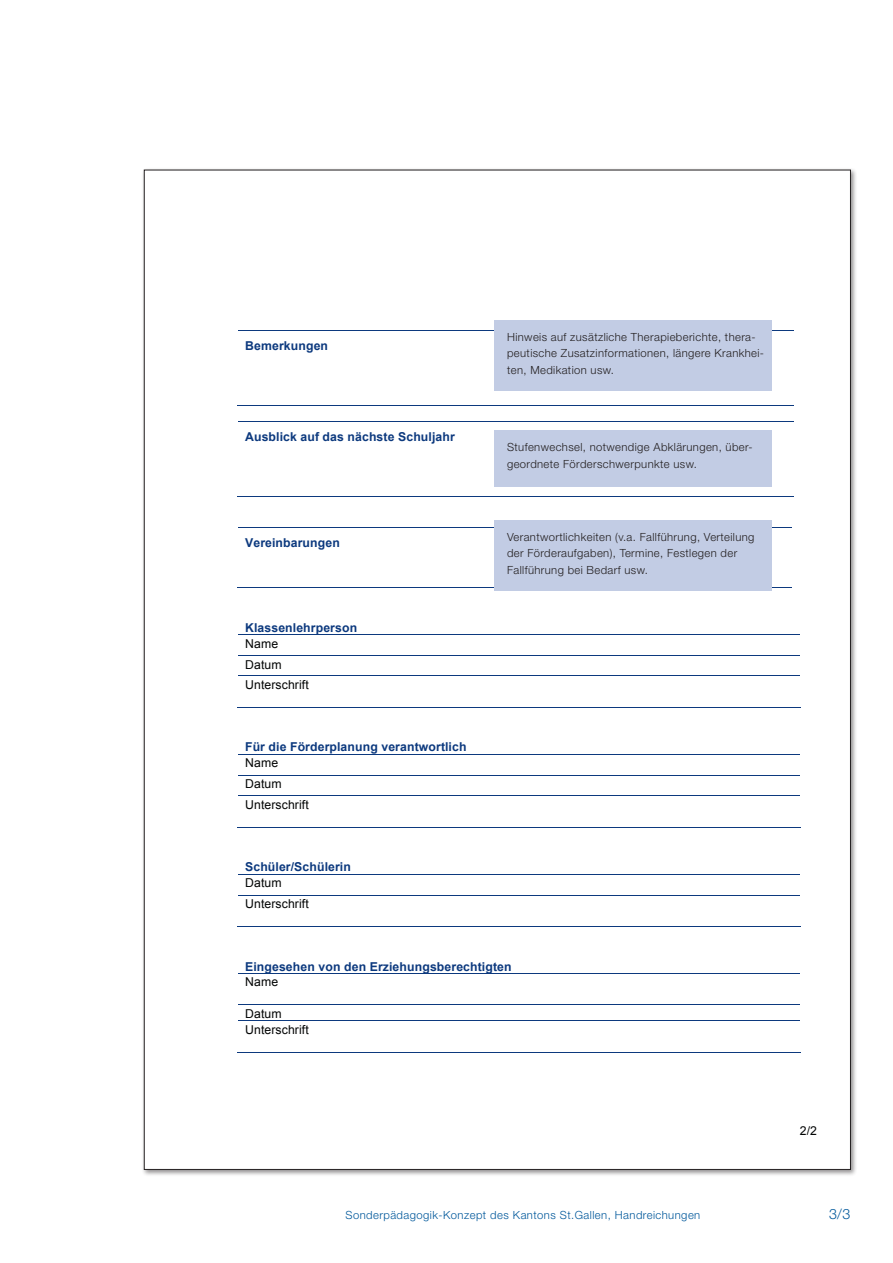
<style>
.page{position:relative;width:893px;height:1263px;background:#fff}
.page>*{position:absolute;margin:0;border:0;box-sizing:border-box;transform-origin:0 0}
.t1{font:300 14.25px "Helvetica Neue LT Std";color:#01589b}
.t2{font:700 12.3px "Arial";letter-spacing:.01em;color:#0c397e}
.t3{font:12.3px/20.9px "Arial";letter-spacing:.01em;color:#030505}
.t4{font:300 11.25px/16.5px "Helvetica Neue LT Std";letter-spacing:.035em;color:#231f20}
.t5{font:300 11.25px "Helvetica Neue LT Std";letter-spacing:.04em;color:#01589b}
</style>
<div class="page">
<div style="left:141px;top:167px;width:716px;height:1009px;background:#231f20;opacity:.5"></div>
<div style="left:144px;top:170px;width:706px;height:999px;background:#fff"></div>
<hr style="left:239px;top:330px;width:555px;height:1px;background:#0c397e">
<hr style="left:238px;top:405px;width:556px;height:1px;background:#0c397e">
<hr style="left:239px;top:421px;width:555px;height:1px;background:#0c397e">
<hr style="left:238px;top:496px;width:556px;height:1px;background:#0c397e">
<hr style="left:239px;top:527px;width:553px;height:1px;background:#0c397e">
<hr style="left:238px;top:587px;width:554px;height:1px;background:#0c397e">
<hr style="left:239px;top:634px;width:149px;height:1px;background:#0c397e">
<hr style="left:389px;top:634px;width:411px;height:1px;background:#0c397e">
<hr style="left:239px;top:655px;width:149px;height:1px;background:#0c397e">
<hr style="left:389px;top:655px;width:411px;height:1px;background:#0c397e">
<hr style="left:239px;top:676px;width:149px;height:1px;background:#0c397e">
<hr style="left:389px;top:676px;width:411px;height:1px;background:#0c397e">
<hr style="left:238px;top:707px;width:150px;height:1px;background:#0c397e">
<hr style="left:388px;top:707px;width:412px;height:1px;background:#0c397e">
<hr style="left:239px;top:754px;width:149px;height:1px;background:#0c397e">
<hr style="left:389px;top:754px;width:411px;height:1px;background:#0c397e">
<hr style="left:239px;top:775px;width:149px;height:1px;background:#0c397e">
<hr style="left:389px;top:775px;width:411px;height:1px;background:#0c397e">
<hr style="left:239px;top:796px;width:149px;height:1px;background:#0c397e">
<hr style="left:389px;top:796px;width:411px;height:1px;background:#0c397e">
<hr style="left:238px;top:827px;width:150px;height:1px;background:#0c397e">
<hr style="left:388px;top:827px;width:412px;height:1px;background:#0c397e">
<hr style="left:239px;top:874px;width:149px;height:1px;background:#0c397e">
<hr style="left:389px;top:874px;width:411px;height:1px;background:#0c397e">
<hr style="left:239px;top:895px;width:149px;height:1px;background:#0c397e">
<hr style="left:389px;top:895px;width:411px;height:1px;background:#0c397e">
<hr style="left:238px;top:926px;width:150px;height:1px;background:#0c397e">
<hr style="left:388px;top:926px;width:412px;height:1px;background:#0c397e">
<hr style="left:239px;top:973px;width:149px;height:1px;background:#0c397e">
<hr style="left:389px;top:973px;width:411px;height:1px;background:#0c397e">
<hr style="left:239px;top:1005px;width:149px;height:1px;background:#0c397e">
<hr style="left:389px;top:1005px;width:411px;height:1px;background:#0c397e">
<hr style="left:239px;top:1021px;width:149px;height:1px;background:#0c397e">
<hr style="left:389px;top:1021px;width:411px;height:1px;background:#0c397e">
<hr style="left:238px;top:1052px;width:150px;height:1px;background:#0c397e">
<hr style="left:388px;top:1052px;width:412px;height:1px;background:#0c397e">
<div style="left:494px;top:320px;width:278px;height:71px;background:#c2cce4"></div>
<div style="left:494px;top:431px;width:278px;height:56px;background:#c2cce4"></div>
<div style="left:494px;top:520px;width:278px;height:71px;background:#c2cce4"></div>
<p class="t2" style="left:245px;top:337px;width:84px">Bemerkungen</p>
<p class="t2" style="left:245px;top:428px;width:211px">Ausblick auf das nächste Schuljahr</p>
<p class="t2" style="left:245px;top:535px;width:96px">Vereinbarungen</p>
<p class="t2" style="left:245px;top:619px;width:114px">Klassenlehrperson</p>
<p class="t3" style="left:245px;top:633px;width:65px">Name<br>Datum<br>Unterschrift</p>
<p class="t2" style="left:245px;top:739px;width:223px">Für die Förderplanung verantwortlich</p>
<p class="t3" style="left:245px;top:753px;width:65px">Name<br>Datum<br>Unterschrift</p>
<p class="t2" style="left:245px;top:859px;width:107px">Schüler/Schülerin</p>
<p class="t3" style="left:245px;top:873px;width:65px">Datum<br>Unterschrift</p>
<p class="t4" style="left:507px;top:328px;width:259px">Hinweis auf zusätzliche Therapieberichte, thera&shy;peutische Zusatzinformationen, längere Krankhei&shy;ten, Medikation usw.</p>
<p class="t4" style="left:507px;top:439px;width:247px">Stufenwechsel, notwendige Abklärungen, über&shy;geordnete Förderschwerpunkte usw.</p>
<p class="t4" style="left:507px;top:528px;width:249px">Verantwortlichkeiten (v.a. Fallführung, Verteilung der Förderaufgaben), Termine, Festlegen der<br>Fallführung bei Bedarf usw.</p>
<p class="t2" style="left:245px;top:958px;width:268px">Eingesehen von den Erziehungsberechtigten</p>
<p class="t3" style="left:245px;top:972px;width:35px">Name</p>
<p class="t3" style="left:245px;top:1006px;width:65px;line-height:15.9px">Datum<br>Unterschrift</p>
<p class="t3" style="left:800px;top:1120px;width:19px">2/2</p>
<p class="t5" style="left:345px;top:1208px;width:356px">Sonderpädagogik-Konzept des Kantons St.Gallen, Handreichungen</p>
<p class="t1" style="left:829px;top:1205px;width:23px">3/3</p>
</div>
